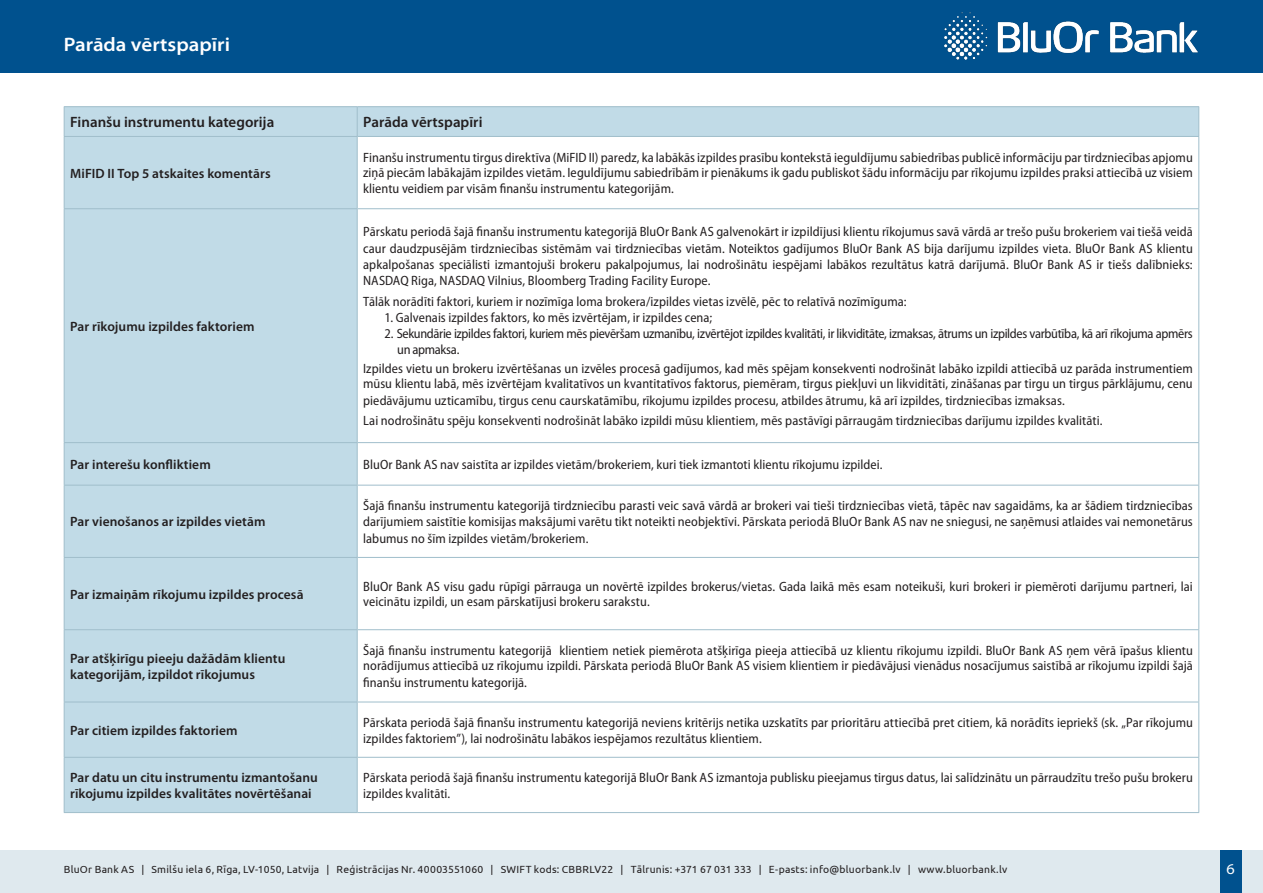
<style>
.page{position:relative;width:1263px;height:893px;background:#fff}
.page>*{position:absolute;margin:0;border:0;box-sizing:border-box;transform-origin:0 0}
.t1{font:600 semi-expanded 19.5px "Myriad Pro";color:#fff}
.headeris{font:600 15px "Myriad Pro";color:#231f20}
.t2{font:semi-expanded 15px "Myriad Pro";color:#fff}
.pamattexts{font:semi-condensed 13.5px/16.2px "Myriad Pro";letter-spacing:.005em;color:#231f20;text-align:justify}
.pamattexts-2{font:600 13.5px/16.2px "Myriad Pro";letter-spacing:.005em;color:#231f20}
.pamattexts-3{font:semi-condensed 13.5px/16.2px "Myriad Pro";letter-spacing:-.025em;color:#231f20}
.t3{font:10.35px "Ubuntu";letter-spacing:.025em;color:#231f20}
</style>
<div class="page">
<div style="left:0;top:850px;width:1263px;height:43px;background:#dfe9ee"></div>
<div style="left:1219px;top:850px;width:22px;height:43px;background:#00518e"></div>
<div style="left:0;top:0;width:1263px;height:72px;background:#00518e"></div>
<img style="left:944px;top:12px;width:254px;height:48px">
<div style="left:65px;top:137px;width:292px;height:675px;background:#c1dbe7"></div>
<hr style="left:64px;top:106px;width:293px;height:1px;background:#a0becb">
<hr style="left:357px;top:106px;width:842px;height:1px;background:#a0becb">
<div style="left:64px;top:107px;width:1135px;height:29px;background:#c1dbe7"></div>
<hr style="left:64px;top:136px;width:293px;height:1px;background:#a0becb">
<hr style="left:64px;top:137px;width:1px;height:71px;background:#a0becb">
<hr style="left:357px;top:136px;width:842px;height:1px;background:#a0becb">
<hr style="left:357px;top:137px;width:1px;height:71px;background:#a0becb">
<hr style="left:1198px;top:137px;width:1px;height:71px;background:#a0becb">
<hr style="left:64px;top:208px;width:293px;height:1px;background:#a0becb">
<hr style="left:64px;top:209px;width:1px;height:233px;background:#a0becb">
<hr style="left:357px;top:208px;width:842px;height:1px;background:#a0becb">
<hr style="left:357px;top:209px;width:1px;height:233px;background:#a0becb">
<hr style="left:1198px;top:209px;width:1px;height:233px;background:#a0becb">
<hr style="left:64px;top:442px;width:293px;height:1px;background:#a0becb">
<hr style="left:64px;top:443px;width:1px;height:42px;background:#a0becb">
<hr style="left:357px;top:442px;width:842px;height:1px;background:#a0becb">
<hr style="left:357px;top:443px;width:1px;height:42px;background:#a0becb">
<hr style="left:1198px;top:443px;width:1px;height:42px;background:#a0becb">
<hr style="left:64px;top:485px;width:293px;height:1px;background:#a0becb">
<hr style="left:64px;top:485px;width:1px;height:72px;background:#a0becb">
<hr style="left:357px;top:485px;width:842px;height:1px;background:#a0becb">
<hr style="left:357px;top:485px;width:1px;height:72px;background:#a0becb">
<hr style="left:1198px;top:485px;width:1px;height:72px;background:#a0becb">
<hr style="left:64px;top:557px;width:293px;height:1px;background:#a0becb">
<hr style="left:64px;top:558px;width:1px;height:71px;background:#a0becb">
<hr style="left:357px;top:557px;width:842px;height:1px;background:#a0becb">
<hr style="left:357px;top:558px;width:1px;height:71px;background:#a0becb">
<hr style="left:1198px;top:558px;width:1px;height:71px;background:#a0becb">
<hr style="left:64px;top:629px;width:293px;height:1px;background:#a0becb">
<hr style="left:64px;top:630px;width:1px;height:72px;background:#a0becb">
<hr style="left:357px;top:629px;width:842px;height:1px;background:#a0becb">
<hr style="left:357px;top:630px;width:1px;height:72px;background:#a0becb">
<hr style="left:1198px;top:630px;width:1px;height:72px;background:#a0becb">
<hr style="left:64px;top:702px;width:293px;height:1px;background:#a0becb">
<hr style="left:64px;top:702px;width:1px;height:55px;background:#a0becb">
<hr style="left:357px;top:702px;width:842px;height:1px;background:#a0becb">
<hr style="left:357px;top:702px;width:1px;height:55px;background:#a0becb">
<hr style="left:1198px;top:702px;width:1px;height:55px;background:#a0becb">
<hr style="left:64px;top:757px;width:293px;height:1px;background:#a0becb">
<hr style="left:64px;top:758px;width:1px;height:54px;background:#a0becb">
<hr style="left:357px;top:757px;width:842px;height:1px;background:#a0becb">
<hr style="left:357px;top:758px;width:1px;height:54px;background:#a0becb">
<hr style="left:1198px;top:758px;width:1px;height:54px;background:#a0becb">
<hr style="left:64px;top:812px;width:293px;height:1px;background:#a0becb">
<hr style="left:357px;top:812px;width:842px;height:1px;background:#a0becb">
<p class="t1" style="left:64px;top:34px;width:168px">Parāda vērtspapīri</p>
<p class="headeris" style="left:70px;top:114px;width:206px">Finanšu instrumentu kategorija</p>
<p class="headeris" style="left:363px;top:114px;width:121px">Parāda vērtspapīri</p>
<p class="pamattexts-2" style="left:70px;top:165px;width:202px">MiFID II Top 5 atskaites komentārs</p>
<p class="pamattexts" style="left:363px;top:150px;width:831px;line-height:15.6px">Finanšu instrumentu tirgus direktīva (MiFID II) paredz, ka labākās izpildes prasību kontekstā ieguldījumu sabiedrības publicē informāciju par tirdzniecības apjomu ziņā piecām labākajām izpildes vietām. Ieguldījumu sabiedrībām ir pienākums ik gadu publiskot šādu informāciju par rīkojumu izpildes praksi attiecībā uz visiem klientu veidiem par visām finanšu instrumentu kategorijām.</p>
<p class="pamattexts-2" style="left:70px;top:318px;width:186px">Par rīkojumu izpildes faktoriem</p>
<p class="pamattexts" style="left:363px;top:224px;width:831px">Pārskatu periodā šajā finanšu instrumentu kategorijā BluOr Bank AS galvenokārt ir izpildījusi klientu rīkojumus savā vārdā ar trešo pušu brokeriem vai tiešā veidā caur daudzpusējām tirdzniecības sistēmām vai tirdzniecības vietām. Noteiktos gadījumos BluOr Bank AS bija darījumu izpildes vieta. BluOr Bank AS klientu apkalpošanas speciālisti izmantojuši brokeru pakalpojumus, lai nodrošinātu iespējami labākos rezultātus katrā darījumā. BluOr Bank AS ir tiešs dalībnieks:<br>NASDAQ Riga, NASDAQ Vilnius, Bloomberg Trading Facility Europe.</p>
<p class="pamattexts" style="left:363px;top:293px;width:545px">Tālāk norādīti faktori, kuriem ir nozīmīga loma brokera/izpildes vietas izvēlē, pēc to relatīvā nozīmīguma:</p>
<p class="pamattexts" style="left:384px;top:309px;width:329px">1. Galvenais izpildes faktors, ko mēs izvērtējam, ir izpildes cena;</p>
<p class="pamattexts-3" style="left:397px;top:325px;width:797px;text-indent:-13px">2. Sekundārie izpildes faktori, kuriem mēs pievēršam uzmanību, izvērtējot izpildes kvalitāti, ir likviditāte, izmaksas, ātrums un izpildes varbūtība, kā arī rīkojuma apmērs un apmaksa.</p>
<p class="pamattexts" style="left:363px;top:361px;width:831px;line-height:15.6px">Izpildes vietu un brokeru izvērtēšanas un izvēles procesā gadījumos, kad mēs spējam konsekventi nodrošināt labāko izpildi attiecībā uz parāda instrumentiem mūsu klientu labā, mēs izvērtējam kvalitatīvos un kvantitatīvos faktorus, piemēram, tirgus piekļuvi un likviditāti, zināšanas par tirgu un tirgus pārklājumu, cenu piedāvājumu uzticamību, tirgus cenu caurskatāmību, rīkojumu izpildes procesu, atbildes ātrumu, kā arī izpildes, tirdzniecības izmaksas.</p>
<p class="pamattexts" style="left:363px;top:412px;width:741px">Lai nodrošinātu spēju konsekventi nodrošināt labāko izpildi mūsu klientiem, mēs pastāvīgi pārraugām tirdzniecības darījumu izpildes kvalitāti.</p>
<p class="pamattexts-2" style="left:70px;top:456px;width:142px">Par interešu konfliktiem</p>
<p class="pamattexts" style="left:363px;top:456px;width:521px">BluOr Bank AS nav saistīta ar izpildes vietām/brokeriem, kuri tiek izmantoti klientu rīkojumu izpildei.</p>
<p class="pamattexts-2" style="left:70px;top:514px;width:197px">Par vienošanos ar izpildes vietām</p>
<p class="pamattexts" style="left:363px;top:497px;width:831px">Šajā finanšu instrumentu kategorijā tirdzniecību parasti veic savā vārdā ar brokeri vai tieši tirdzniecības vietā, tāpēc nav sagaidāms, ka ar šādiem tirdzniecības darījumiem saistītie komisijas maksājumi varētu tikt noteikti neobjektīvi. Pārskata periodā BluOr Bank AS nav ne sniegusi, ne saņēmusi atlaides vai nemonetārus labumus no šīm izpildes vietām/brokeriem.</p>
<p class="pamattexts-2" style="left:70px;top:586px;width:235px">Par izmaiņām rīkojumu izpildes procesā</p>
<p class="pamattexts" style="left:363px;top:579px;width:831px;line-height:15px">BluOr Bank AS visu gadu rūpīgi pārrauga un novērtē izpildes brokerus/vietas. Gada laikā mēs esam noteikuši, kuri brokeri ir piemēroti darījumu partneri, lai veicinātu izpildi, un esam pārskatījusi brokeru sarakstu.</p>
<p class="pamattexts-2" style="left:70px;top:650px;width:217px">Par atšķirīgu pieeju dažādām klientu kategorijām, izpildot rīkojumus</p>
<p class="pamattexts" style="left:363px;top:643px;width:831px;line-height:15.6px">Šajā finanšu instrumentu kategorijā klientiem netiek piemērota atšķirīga pieeja attiecībā uz klientu rīkojumu izpildi. BluOr Bank AS ņem vērā īpašus klientu norādījumus attiecībā uz rīkojumu izpildi. Pārskata periodā BluOr Bank AS visiem klientiem ir piedāvājusi vienādus nosacījumus saistībā ar rīkojumu izpildi šajā finanšu instrumentu kategorijā.</p>
<p class="pamattexts-2" style="left:70px;top:722px;width:169px">Par citiem izpildes faktoriem</p>
<p class="pamattexts" style="left:363px;top:714px;width:831px">Pārskata periodā šajā finanšu instrumentu kategorijā neviens kritērijs netika uzskatīts par prioritāru attiecībā pret citiem, kā norādīts iepriekš (sk. „Par rīkojumu izpildes faktoriem”), lai nodrošinātu labākos iespējamos rezultātus klientiem.</p>
<p class="pamattexts-2" style="left:70px;top:769px;width:249px">Par datu un citu instrumentu izmantošanu rīkojumu izpildes kvalitātes novērtēšanai</p>
<p class="pamattexts" style="left:363px;top:769px;width:831px">Pārskata periodā šajā finanšu instrumentu kategorijā BluOr Bank AS izmantoja publisku pieejamus tirgus datus, lai salīdzinātu un pārraudzītu trešo pušu brokeru izpildes kvalitāti.</p>
<p class="t3" style="left:64px;top:863px;width:945px">BluOr Bank AS | Smilšu iela 6, Rīga, LV-1050, Latvija | Reģistrācijas Nr. 40003551060 | SWIFT kods: CBBRLV22 | Tālrunis: +371 67 031 333 | E-pasts: info@bluorbank.lv | www.bluorbank.lv</p>
<p class="t2" style="left:1226px;top:860px;width:10px">6</p>
</div>
